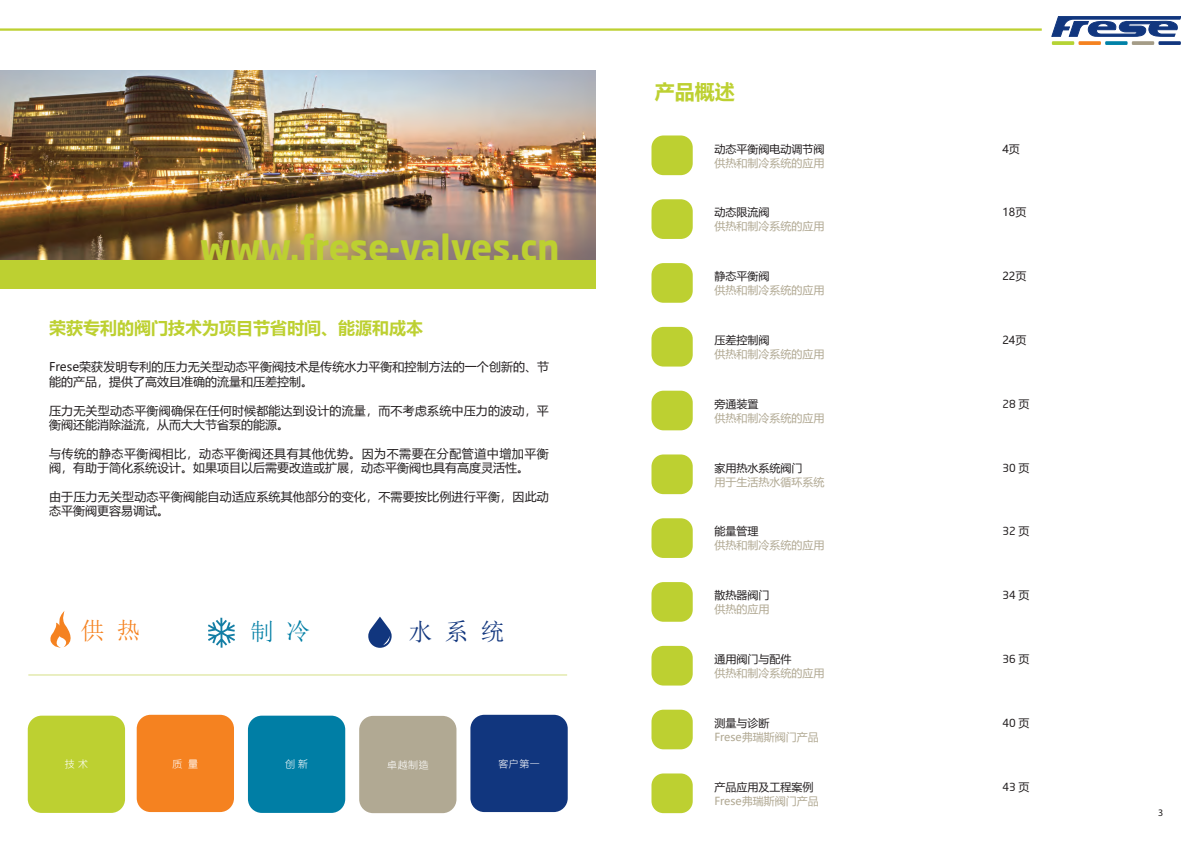
<style>
.page{position:relative;width:1191px;height:842px;background:#fff}
.page>*{position:absolute;margin:0;border:0;box-sizing:border-box;transform-origin:0 0}
.t1{font:700 36px "Neo Sans";color:#bdd031}
.t2{font:24px "N Sim Sun";color:#11367e}
.t3{font:24px "N Sim Sun";color:#007ea5}
.t4{font:24px "N Sim Sun";color:#f58220}
.Overskrift{font:700 20px "Microsoft Ya Hei";color:#bdd031}
.Overskrift-2{font:700 17px "Microsoft Ya Hei";color:#bdd031}
.t5{font:12px/14.4px "Microsoft Ya Hei";letter-spacing:.005em;color:#231f20}
.t6{font:12px/14.4px "Microsoft Ya Hei";letter-spacing:.04em;color:#231f20}
.Overskrift-3{font:11px "Microsoft Ya Hei";color:#b1a993}
.Overskrift-4{font:11px "Microsoft Ya Hei";color:#231f20}
.Overskrift-5{font:11px "Neo Sans";color:#231f20}
.t7{font:10.5px "Microsoft Jheng Hei";color:#fff}
.t8{font:10px "Myriad Pro";color:#231f20}
.s1{font-family:"Microsoft Ya Hei"}
</style>
<div class="page">
<svg style="left:1051px;top:41px;width:23px;height:4px"></svg>
<svg style="left:1078px;top:41px;width:23px;height:4px"></svg>
<svg style="left:1105px;top:41px;width:22px;height:4px"></svg>
<svg style="left:1131px;top:41px;width:23px;height:4px"></svg>
<svg style="left:1158px;top:41px;width:22px;height:4px"></svg>
<svg style="left:1051px;top:17px;width:130px;height:20px"></svg>
<hr style="left:0;top:28px;width:1041px;height:3px;background:#bdd031">
<img style="left:0;top:70px;width:595px;height:190px">
<hr style="left:28px;top:675px;width:539px;height:1px;background:#d5df86">
<div style="left:0;top:260px;width:595px;height:29px;background:#bdd031"></div>
<div style="left:28px;top:716px;width:97px;height:97px;background:#bdd031;border-radius:14px"></div>
<div style="left:137px;top:715px;width:97px;height:97px;background:#f58220;border-radius:14px"></div>
<div style="left:248px;top:716px;width:97px;height:97px;background:#007ea5;border-radius:14px"></div>
<div style="left:359px;top:716px;width:97px;height:97px;background:#b1a993;border-radius:14px"></div>
<div style="left:470px;top:715px;width:98px;height:97px;background:#11367e;border-radius:14px"></div>
<div style="left:651px;top:135px;width:41px;height:40px;background:#bdd031;border-radius:12px"></div>
<div style="left:651px;top:199px;width:41px;height:40px;background:#bdd031;border-radius:12px"></div>
<div style="left:651px;top:263px;width:41px;height:40px;background:#bdd031;border-radius:12px"></div>
<div style="left:651px;top:327px;width:41px;height:40px;background:#bdd031;border-radius:12px"></div>
<div style="left:651px;top:391px;width:41px;height:39px;background:#bdd031;border-radius:12px"></div>
<div style="left:651px;top:454px;width:41px;height:40px;background:#bdd031;border-radius:12px"></div>
<div style="left:651px;top:646px;width:41px;height:39px;background:#bdd031;border-radius:12px"></div>
<div style="left:651px;top:710px;width:41px;height:39px;background:#bdd031;border-radius:12px"></div>
<svg style="left:50px;top:611px;width:21px;height:37px"></svg>
<svg style="left:208px;top:618px;width:27px;height:30px"></svg>
<div style="left:651px;top:773px;width:41px;height:40px;background:#bdd031;border-radius:12px"></div>
<div style="left:651px;top:518px;width:41px;height:40px;background:#bdd031;border-radius:12px"></div>
<svg style="left:368px;top:617px;width:23px;height:31px"></svg>
<div style="left:651px;top:582px;width:41px;height:40px;background:#bdd031;border-radius:12px"></div>
<p class="t1" style="left:200px;top:224px;width:361px">www.frese-valves.cn</p>
<p class="Overskrift-2" style="left:49px;top:316px;width:376px">荣获专利的阀门技术为项目节省时间、能源和成本</p>
<p class="t5" style="left:49px;top:359px;width:502px">Frese荣获发明专利的压力无关型动态平衡阀技术是传统水力平衡和控制方法的一个创新的、节能的产品，提供了高效且准确的流量和压差控制。</p>
<p class="t5" style="left:49px;top:403px;width:501px">压力无关型动态平衡阀确保在任何时候都能达到设计的流量，而不考虑系统中压力的波动，平衡阀还能消除溢流，从而大大节省泵的能源。</p>
<p class="t6" style="left:49px;top:446px;width:501px">与传统的静态平衡阀相比，动态平衡阀还具有其他优势。因为不需要在分配管道中增加平衡阀，有助于简化系统设计。如果项目以后需要改造或扩展，动态平衡阀也具有高度灵活性。</p>
<p class="t5" style="left:49px;top:489px;width:501px">由于压力无关型动态平衡阀能自动适应系统其他部分的变化，不需要按比例进行平衡，因此动态平衡阀更容易调试。</p>
<p class="t4" style="left:81px;top:618px;width:62px">供 热</p>
<p class="t3" style="left:250px;top:619px;width:61px">制 冷</p>
<p class="t2" style="left:408px;top:619px;width:97px">水 系 统</p>
<p class="t7" style="left:65px;top:758px;width:25px">技 术</p>
<p class="t7" style="left:172px;top:757px;width:28px">质 量</p>
<p class="t7" style="left:285px;top:758px;width:25px">创 新</p>
<p class="t7" style="left:387px;top:758px;width:43px">卓越制造</p>
<p class="t7" style="left:498px;top:757px;width:43px">客户第一</p>
<p class="Overskrift" style="left:655px;top:77px;width:81px">产品概述</p>
<p class="Overskrift-4" style="left:714px;top:141px;width:111px">动态平衡阀电动调节阀</p>
<p class="Overskrift-4" style="left:1002px;top:141px;width:19px">4页</p>
<p class="Overskrift-3" style="left:714px;top:155px;width:111px">供热和制冷系统的应用</p>
<p class="Overskrift-4" style="left:714px;top:205px;width:56px">动态限流阀</p>
<p class="Overskrift-4" style="left:1002px;top:205px;width:25px">18页</p>
<p class="Overskrift-3" style="left:714px;top:219px;width:111px">供热和制冷系统的应用</p>
<p class="Overskrift-4" style="left:714px;top:269px;width:56px">静态平衡阀</p>
<p class="Overskrift-4" style="left:1002px;top:269px;width:25px">22页</p>
<p class="Overskrift-3" style="left:714px;top:283px;width:111px">供热和制冷系统的应用</p>
<p class="Overskrift-4" style="left:714px;top:333px;width:56px">压差控制阀</p>
<p class="Overskrift-4" style="left:1002px;top:333px;width:25px">24页</p>
<p class="Overskrift-3" style="left:714px;top:347px;width:111px">供热和制冷系统的应用</p>
<p class="Overskrift-4" style="left:714px;top:396px;width:45px">旁通装置</p>
<p class="Overskrift-5" style="left:1002px;top:397px;width:29px">28 <span class="s1">页</span></p>
<p class="Overskrift-3" style="left:714px;top:410px;width:111px">供热和制冷系统的应用</p>
<p class="Overskrift-4" style="left:714px;top:460px;width:89px">家用热水系统阀门</p>
<p class="Overskrift-5" style="left:1002px;top:461px;width:29px">30 <span class="s1">页</span></p>
<p class="Overskrift-3" style="left:714px;top:474px;width:111px">用于生活热水循环系统</p>
<p class="Overskrift-4" style="left:714px;top:524px;width:45px">能量管理</p>
<p class="Overskrift-5" style="left:1002px;top:524px;width:29px">32 <span class="s1">页</span></p>
<p class="Overskrift-3" style="left:714px;top:538px;width:111px">供热和制冷系统的应用</p>
<p class="Overskrift-4" style="left:714px;top:588px;width:56px">散热器阀门</p>
<p class="Overskrift-5" style="left:1002px;top:588px;width:29px">34 <span class="s1">页</span></p>
<p class="Overskrift-3" style="left:714px;top:602px;width:56px">供热的应用</p>
<p class="Overskrift-4" style="left:714px;top:651px;width:78px">通用阀门与配件</p>
<p class="Overskrift-5" style="left:1002px;top:652px;width:29px">36 <span class="s1">页</span></p>
<p class="Overskrift-3" style="left:714px;top:665px;width:111px">供热和制冷系统的应用</p>
<p class="Overskrift-4" style="left:714px;top:715px;width:56px">测量与诊断</p>
<p class="Overskrift-5" style="left:1002px;top:716px;width:29px">40 <span class="s1">页</span></p>
<p class="Overskrift-3" style="left:714px;top:729px;width:106px">Frese弗瑞斯阀门产品</p>
<p class="Overskrift-4" style="left:714px;top:779px;width:100px">产品应用及工程案例</p>
<p class="Overskrift-5" style="left:1002px;top:780px;width:29px">43 <span class="s1">页</span></p>
<p class="Overskrift-3" style="left:714px;top:793px;width:106px">Frese弗瑞斯阀门产品</p>
<p class="t8" style="left:1158px;top:807px;width:7px">3</p>
</div>
